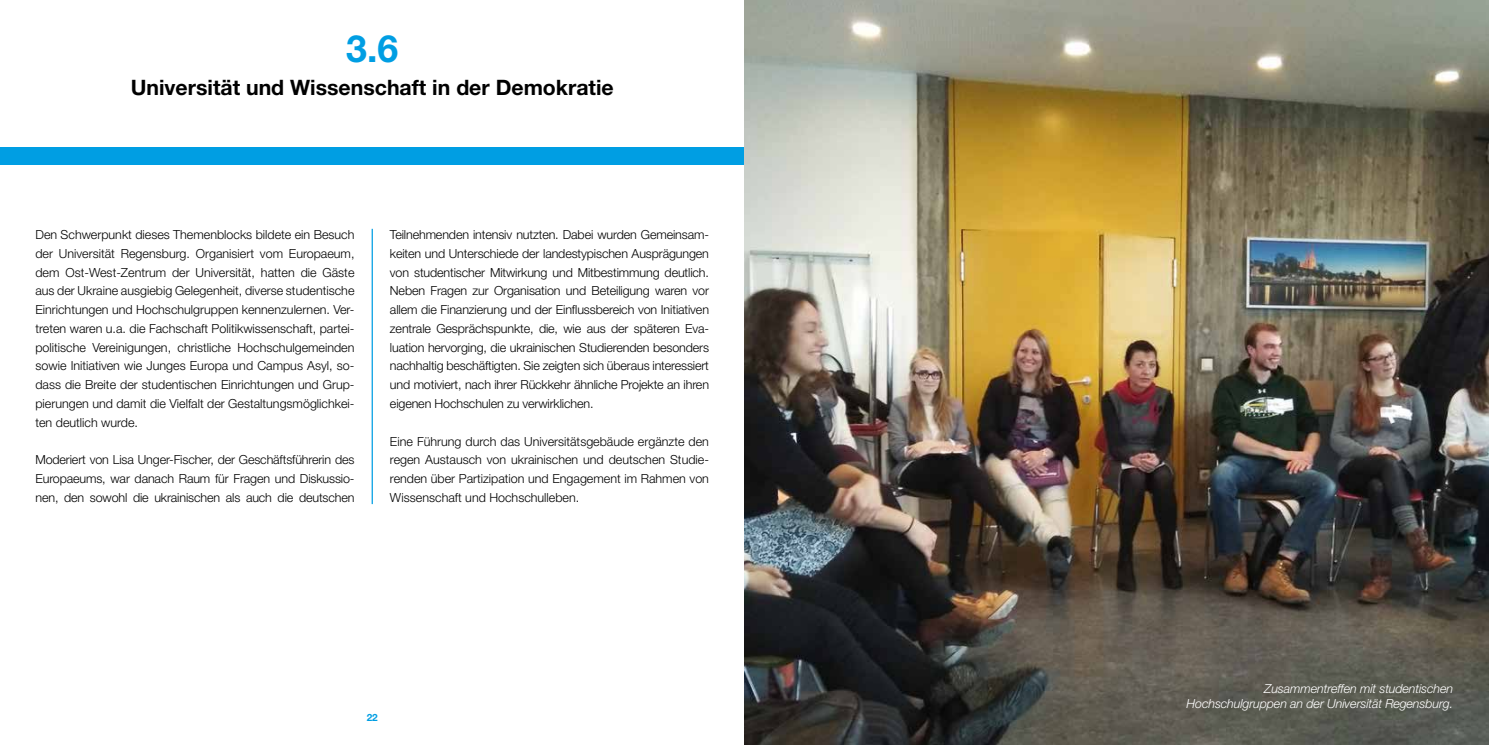
<style>
.page{position:relative;width:1489px;height:745px;background:#fff}
.page>*{position:absolute;margin:0;border:0;box-sizing:border-box;transform-origin:0 0}
.t1{font:700 37.5px "Helvetica Neue LT Std";color:#009ee3}
.t2{font:700 21.25px "Helvetica Neue LT Std";color:#000}
.t3{font:300 12.5px/18.8px "Helvetica Neue LT Std";letter-spacing:-.01em;color:#000;text-align:justify}
.t4{font:italic 300 12.5px/15px "Helvetica Neue LT Std";letter-spacing:-.01em;color:#fff;text-align:right}
.t5{font:700 10px "Helvetica Neue LT Std";color:#009ee3}
</style>
<div class="page">
<div style="left:0;top:147px;width:1488px;height:18px;background:#009ee3"></div>
<hr style="left:371px;top:229px;width:2px;height:275px;background:#009ee3">
<img style="left:744px;top:0;width:744px;height:744px">
<h1 class="t1" style="left:346px;top:26px;width:54px">3.6</h1>
<h2 class="t2" style="left:131px;top:74px;width:484px">Universität und Wissenschaft in der Demokratie</h2>
<p class="t3" style="left:35px;top:225px;width:320px">Den Schwerpunkt dieses Themenblocks bildete ein Besuch der Universität Regensburg. Organisiert vom Europaeum, dem Ost-West-Zentrum der Universität, hatten die Gäste aus der Ukraine ausgiebig Gelegenheit, diverse studentische Einrichtungen und Hochschulgruppen kennenzulernen. Ver&shy;treten waren u.a. die Fachschaft Politikwissenschaft, partei&shy;politische Vereinigungen, christliche Hochschulgemeinden sowie Initiativen wie Junges Europa und Campus Asyl, so&shy;dass die Breite der studentischen Einrichtungen und Grup&shy;pierungen und damit die Vielfalt der Gestaltungsmöglichkei&shy;ten deutlich wurde.</p>
<p class="t3" style="left:35px;top:450px;width:320px">Moderiert von Lisa Unger-Fischer, der Geschäftsführerin des Europaeums, war danach Raum für Fragen und Diskussio&shy;nen, den sowohl die ukrainischen als auch die deutschen</p>
<p class="t3" style="left:390px;top:225px;width:320px">Teilnehmenden intensiv nutzten. Dabei wurden Gemeinsam&shy;keiten und Unterschiede der landestypischen Ausprägungen von studentischer Mitwirkung und Mitbestimmung deutlich.<br>Neben Fragen zur Organisation und Beteiligung waren vor allem die Finanzierung und der Einflussbereich von Initiativen zentrale Gesprächspunkte, die, wie aus der späteren Eva&shy;luation hervorging, die ukrainischen Studierenden besonders nachhaltig beschäftigten. Sie zeigten sich überaus interessiert und motiviert, nach ihrer Rückkehr ähnliche Projekte an ihren eigenen Hochschulen zu verwirklichen.</p>
<p class="t3" style="left:390px;top:431px;width:320px">Eine Führung durch das Universitätsgebäude ergänzte den regen Austausch von ukrainischen und deutschen Studie&shy;renden über Partizipation und Engagement im Rahmen von Wissenschaft und Hochschulleben.</p>
<p class="t5" style="left:366px;top:710px;width:13px">22</p>
<p class="t4" style="left:1186px;top:680px;width:268px">Zusammentreffen mit studentischen<br>Hochschulgruppen an der Universität Regensburg.</p>
</div>
